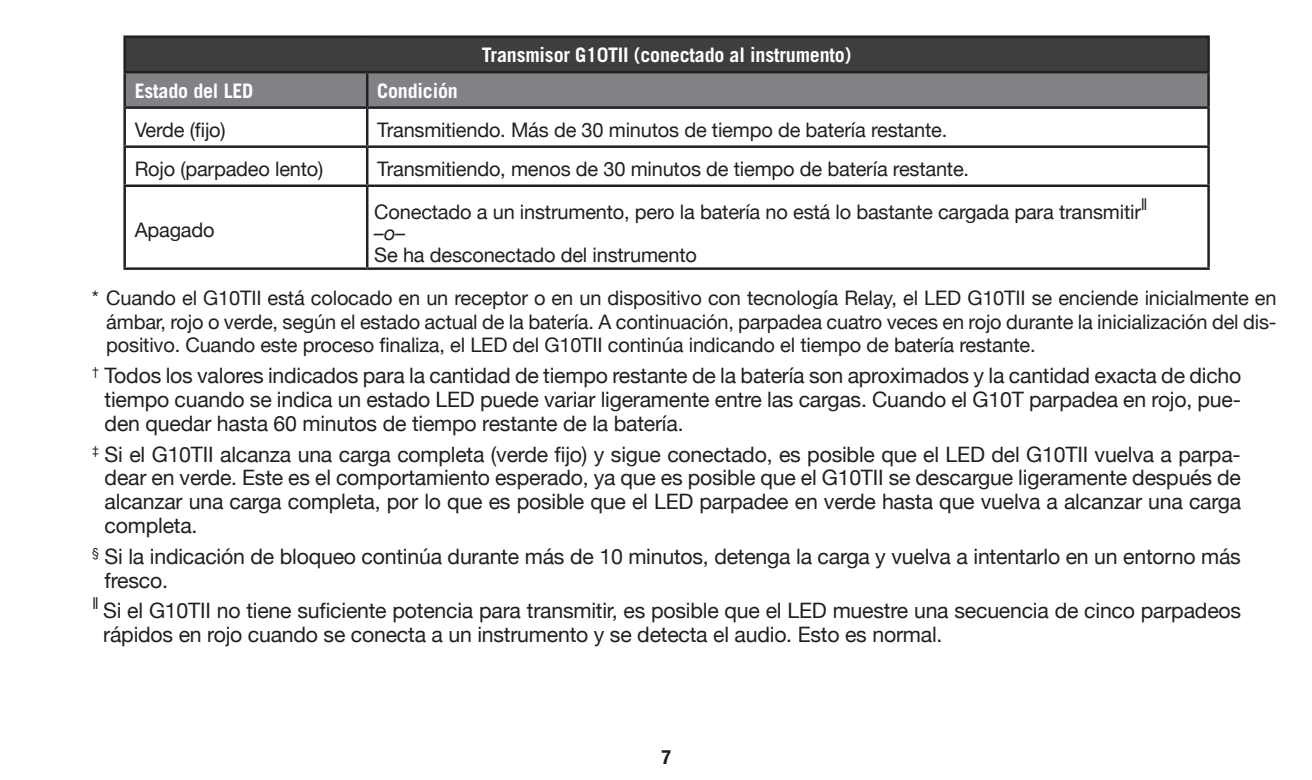
<style>
.page{position:relative;width:1312px;height:780px;background:#fff}
.page>*{position:absolute;margin:0;border:0;box-sizing:border-box;transform-origin:0 0}
.Body_Indented{font:21.25px/23.8px "Helvetica Neue";letter-spacing:-.01em;color:#231f20;text-align:justify}
.Body_after_Table{font:20px/23.8px "Helvetica Neue";letter-spacing:-.01em;color:#231f20;text-align:justify}
.Table_Text{font:20px "Helvetica Neue";letter-spacing:-.01em;color:#231f20}
.Table_Header_-_Title{font:700 20px "Trade Gothic";letter-spacing:-.01em;color:#fff}
.Table_Text-2{font:italic 20px "Helvetica Neue";color:#231f20}
.t1{font:700 condensed 20px "Helvetica Neue";color:#231f20}
.Table_Text-3{font:16px "Helvetica Neue";color:#231f20}
</style>
<div class="page">
<div style="left:125px;top:37px;width:1083px;height:35px;background:#3e3e3f"></div>
<div style="left:126px;top:73px;width:1080px;height:33px;background:#808285"></div>
<hr style="left:123px;top:35px;width:244px;height:3px;background:#231f20">
<hr style="left:123px;top:38px;width:3px;height:33px;background:#231f20">
<hr style="left:367px;top:35px;width:842px;height:3px;background:#231f20">
<hr style="left:1206px;top:38px;width:3px;height:33px;background:#231f20">
<hr style="left:123px;top:71px;width:244px;height:2px;background:#231f20">
<hr style="left:123px;top:73px;width:3px;height:33px;background:#231f20">
<hr style="left:367px;top:71px;width:842px;height:2px;background:#231f20">
<hr style="left:366px;top:73px;width:2px;height:33px;background:#231f20">
<hr style="left:1206px;top:73px;width:3px;height:33px;background:#231f20">
<hr style="left:123px;top:106px;width:244px;height:3px;background:#231f20">
<hr style="left:123px;top:109px;width:3px;height:36px;background:#231f20">
<hr style="left:367px;top:106px;width:842px;height:3px;background:#231f20">
<hr style="left:366px;top:109px;width:2px;height:36px;background:#231f20">
<hr style="left:1206px;top:109px;width:3px;height:36px;background:#231f20">
<hr style="left:123px;top:145px;width:244px;height:3px;background:#231f20">
<hr style="left:123px;top:148px;width:3px;height:36px;background:#231f20">
<hr style="left:367px;top:145px;width:842px;height:3px;background:#231f20">
<hr style="left:366px;top:148px;width:2px;height:36px;background:#231f20">
<hr style="left:1206px;top:148px;width:3px;height:36px;background:#231f20">
<hr style="left:123px;top:184px;width:244px;height:3px;background:#231f20">
<hr style="left:123px;top:187px;width:3px;height:80px;background:#231f20">
<hr style="left:367px;top:184px;width:842px;height:3px;background:#231f20">
<hr style="left:366px;top:187px;width:2px;height:80px;background:#231f20">
<hr style="left:1206px;top:187px;width:3px;height:80px;background:#231f20">
<hr style="left:123px;top:267px;width:244px;height:3px;background:#231f20">
<hr style="left:367px;top:267px;width:842px;height:3px;background:#231f20">
<p class="Table_Header_-_Title" style="left:482px;top:43px;width:371px">Transmisor G10TII (conectado al instrumento)</p>
<p class="Table_Header_-_Title" style="left:135px;top:78px;width:120px">Estado del LED</p>
<p class="Table_Header_-_Title" style="left:377px;top:78px;width:82px">Condición</p>
<p class="Table_Text" style="left:135px;top:115px;width:92px">Verde (fijo)</p>
<p class="Table_Text" style="left:377px;top:115px;width:571px">Transmitiendo. Más de 30 minutos de tiempo de batería restante.</p>
<p class="Table_Text" style="left:135px;top:154px;width:190px">Rojo (parpadeo lento)</p>
<p class="Table_Text" style="left:377px;top:154px;width:593px">Transmitiendo, menos de 30 minutos de tiempo de batería restante.</p>
<p class="Table_Text-3" style="left:1140px;top:193px;width:8px">‖</p>
<p class="Table_Text" style="left:374px;top:197px;width:768px">Conectado a un instrumento, pero la batería no está lo bastante cargada para transmitir</p>
<p class="Table_Text" style="left:135px;top:215px;width:81px">Apagado</p>
<p class="Table_Text-2" style="left:374px;top:219px;width:33px">–o–</p>
<p class="Table_Text" style="left:374px;top:240px;width:324px">Se ha desconectado del instrumento</p>
<p class="Body_after_Table" style="left:106px;top:287px;width:1171px;text-indent:-14px">* Cuando el G10TII está colocado en un receptor o en un dispositivo con tecnología Relay, el LED G10TII se enciende inicialmente en ámbar, rojo o verde, según el estado actual de la batería. A continuación, parpadea cuatro veces en rojo durante la inicialización del dis&shy;positivo. Cuando este proceso finaliza, el LED del G10TII continúa indicando el tiempo de batería restante.</p>
<p class="Body_Indented" style="left:105px;top:365px;width:1137px;text-indent:-12px"><sup>†</sup> Todos los valores indicados para la cantidad de tiempo restante de la batería son aproximados y la cantidad exacta de dicho tiempo cuando se indica un estado LED puede variar ligeramente entre las cargas. Cuando el G10T parpadea en rojo, pue&shy;den quedar hasta 60 minutos de tiempo restante de la batería.</p>
<p class="Body_Indented" style="left:105px;top:443px;width:1137px;text-indent:-12px"><sup>‡</sup> Si el G10TII alcanza una carga completa (verde fijo) y sigue conectado, es posible que el LED del G10TII vuelva a parpa&shy;dear en verde. Este es el comportamiento esperado, ya que es posible que el G10TII se descargue ligeramente después de alcanzar una carga completa, por lo que es posible que el LED parpadee en verde hasta que vuelva a alcanzar una carga completa.</p>
<p class="Body_Indented" style="left:105px;top:545px;width:1137px;text-indent:-12px"><sup>§</sup> Si la indicación de bloqueo continúa durante más de 10 minutos, detenga la carga y vuelva a intentarlo en un entorno más fresco.</p>
<p class="Body_Indented" style="left:103px;top:600px;width:1139px;text-indent:-11px"><sup>‖</sup> Si el G10TII no tiene suficiente potencia para transmitir, es posible que el LED muestre una secuencia de cinco parpadeos rápidos en rojo cuando se conecta a un instrumento y se detecta el audio. Esto es normal.</p>
<p class="t1" style="left:661px;top:740px;width:11px">7</p>
</div>
